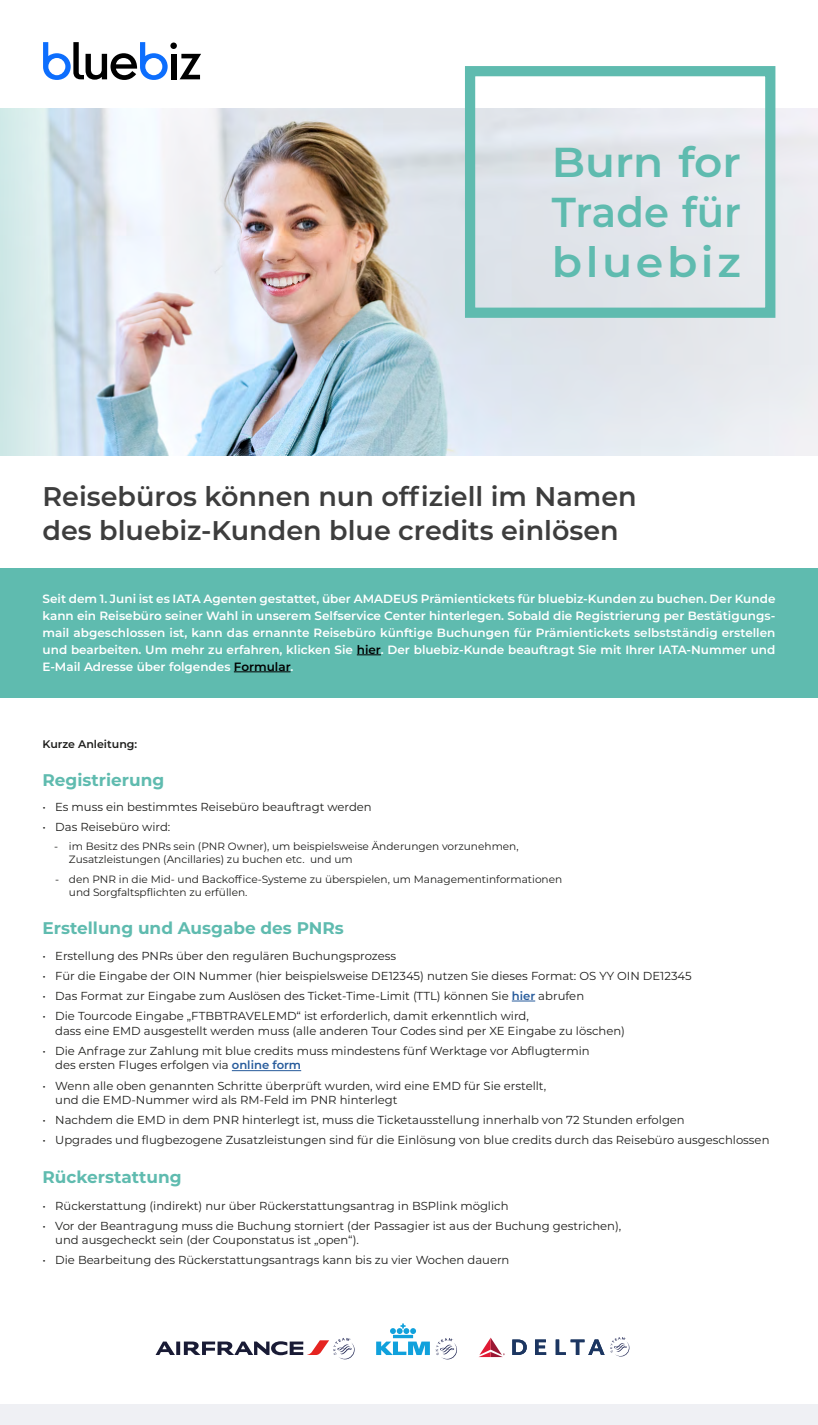
<style>
.page{position:relative;width:818px;height:1425px;background:#fff}
.page>*{position:absolute;margin:0;border:0;box-sizing:border-box;transform-origin:0 0}
.t1{font:600 41.8px/50.1px "Montserrat";color:#5fbbaf;text-align:justify;scale:1.05 1}
.t2{font:600 27px/34px "Montserrat";color:#3d3d3d}
.t3{font:700 16.9px "Montserrat";color:#5fbbaf}
.t4{font:600 12px/17px "Montserrat";color:#fff;text-align:justify}
.t5{font:11.6px/14.8px "Montserrat";color:#1d1d1b}
.t6{font:600 11px "Montserrat";color:#1d1d1b}
.t7{font:10.6px/12.7px "Montserrat";color:#1d1d1b}
.s1{color:#000}
.s2{font-weight:600;color:#275b9b}
</style>
<div class="page">
<div style="left:0;top:568px;width:817px;height:129px;background:#5fbbaf"></div>
<img style="left:0;top:109px;width:817px;height:347px">
<div style="left:171px;top:54px;width:5px;height:25px;background:#000"></div>
<div style="left:170px;top:43px;width:7px;height:6px;background:#000;border-radius:50%"></div>
<svg style="left:180px;top:54px;width:21px;height:25px"></svg>
<svg style="left:43px;top:42px;width:124px;height:38px"></svg>
<svg style="left:479px;top:1337px;width:25px;height:20px"></svg>
<svg style="left:512px;top:1339px;width:14px;height:16px"></svg>
<svg style="left:535px;top:1339px;width:11px;height:16px"></svg>
<svg style="left:555px;top:1337px;width:74px;height:19px"></svg>
<svg style="left:376px;top:1323px;width:81px;height:36px"></svg>
<svg style="left:155px;top:1338px;width:200px;height:21px"></svg>
<div style="left:465px;top:66px;width:310px;height:252px;border:10px solid #5fbbaf"></div>
<svg style="left:511px;top:1001px;width:24px;height:1px"></svg>
<hr style="left:232px;top:1070px;width:69px;height:1px;background:#275b9b">
<div style="left:0;top:1404px;width:817px;height:21px;background:#eff0f4"></div>
<svg style="left:356px;top:654px;width:25px;height:1px"></svg>
<hr style="left:234px;top:671px;width:56px;height:1px;background:#000">
<h1 class="t1" style="left:551px;top:135px;width:182px">Burn for Trade für bluebiz</h1>
<h2 class="t2" style="left:43px;top:478px;width:595px">Reisebüros können nun offiziell im Namen des bluebiz-Kunden blue credits einlösen</h2>
<p class="t4" style="left:43px;top:589px;width:734px">Seit dem 1. Juni ist es IATA Agenten gestattet, über AMADEUS Prämientickets für bluebiz-Kunden zu buchen. Der Kunde kann ein Reisebüro seiner Wahl in unserem Selfservice Center hinterlegen. Sobald die Registrierung per Bestätigungs&shy;mail abgeschlossen ist, kann das ernannte Reisebüro künftige Buchungen für Prämientickets selbstständig erstellen und bearbeiten. Um mehr zu erfahren, klicken Sie <span class="s1">hier</span>. Der bluebiz-Kunde beauftragt Sie mit Ihrer IATA-Nummer und E-Mail Adresse über folgendes <span class="s1">Formular</span>.</p>
<p class="t6" style="left:43px;top:736px;width:96px">Kurze Anleitung:</p>
<h3 class="t3" style="left:43px;top:768px;width:123px">Registrierung</h3>
<p class="t5" style="left:43px;top:799px;width:330px">• Es muss ein bestimmtes Reisebüro beauftragt werden</p>
<p class="t5" style="left:43px;top:819px;width:129px">• Das Reisebüro wird:</p>
<p class="t7" style="left:69px;top:840px;width:451px;text-indent:-15px">- im Besitz des PNRs sein (PNR Owner), um beispielsweise Änderungen vorzunehmen,<br>Zusatzleistungen (Ancillaries) zu buchen etc. und um</p>
<p class="t7" style="left:69px;top:872px;width:494px;text-indent:-14px">- den PNR in die Mid- und Backoffice-Systeme zu überspielen, um Managementinformationen und Sorgfaltspflichten zu erfüllen.</p>
<h3 class="t3" style="left:43px;top:915px;width:303px">Erstellung und Ausgabe des PNRs</h3>
<p class="t5" style="left:43px;top:948px;width:355px">• Erstellung des PNRs über den regulären Buchungsprozess</p>
<p class="t5" style="left:43px;top:968px;width:650px">• Für die Eingabe der OIN Nummer (hier beispielsweise DE12345) nutzen Sie dieses Format: OS YY OIN DE12345</p>
<p class="t5" style="left:43px;top:988px;width:543px">• Das Format zur Eingabe zum Auslösen des Ticket-Time-Limit (TTL) können Sie <span class="s2">hier</span> abrufen</p>
<p class="t5" style="left:55px;top:1008px;width:571px;text-indent:-13px">• Die Tourcode Eingabe „FTBBTRAVELEMD“ ist erforderlich, damit erkenntlich wird,<br>dass eine EMD ausgestellt werden muss (alle anderen Tour Codes sind per XE Eingabe zu löschen)</p>
<p class="t5" style="left:55px;top:1043px;width:536px;text-indent:-13px">• Die Anfrage zur Zahlung mit blue credits muss mindestens fünf Werktage vor Abflugtermin des ersten Fluges erfolgen via <span class="s2">online form</span></p>
<p class="t5" style="left:55px;top:1077px;width:492px;text-indent:-13px">• Wenn alle oben genannten Schritte überprüft wurden, wird eine EMD für Sie erstellt, und die EMD-Nummer wird als RM-Feld im PNR hinterlegt</p>
<p class="t5" style="left:43px;top:1112px;width:643px">• Nachdem die EMD in dem PNR hinterlegt ist, muss die Ticketausstellung innerhalb von 72 Stunden erfolgen</p>
<p class="t5" style="left:43px;top:1132px;width:728px">• Upgrades und flugbezogene Zusatzleistungen sind für die Einlösung von blue credits durch das Reisebüro ausgeschlossen</p>
<h3 class="t3" style="left:43px;top:1165px;width:140px">Rückerstattung</h3>
<p class="t5" style="left:43px;top:1197px;width:467px">• Rückerstattung (indirekt) nur über Rückerstattungsantrag in BSPlink möglich</p>
<p class="t5" style="left:55px;top:1217px;width:567px;text-indent:-13px">• Vor der Beantragung muss die Buchung storniert (der Passagier ist aus der Buchung gestrichen), und ausgecheckt sein (der Couponstatus ist „open“).</p>
<p class="t5" style="left:43px;top:1252px;width:468px">• Die Bearbeitung des Rückerstattungsantrags kann bis zu vier Wochen dauern</p>
</div>
